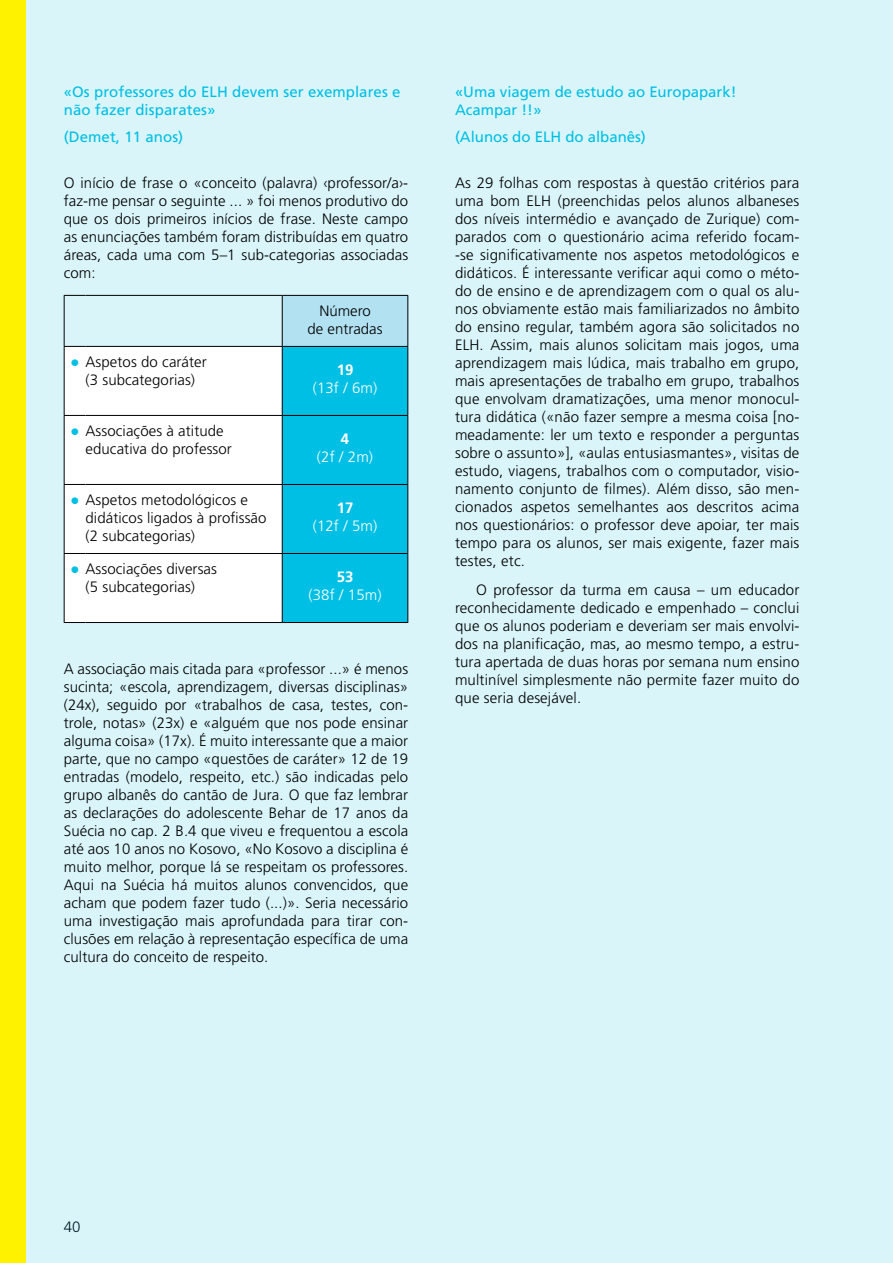
<style>
.page{position:relative;width:893px;height:1263px;background:#d9f5fa}
.page>*{position:absolute;margin:0;border:0;box-sizing:border-box;transform-origin:0 0}
.t1{font:300 15px/18px "Frutiger";letter-spacing:.005em;color:#000;text-align:justify}
.t2{font:15px/18px "Frutiger";letter-spacing:.005em;color:#00bfe4}
.t3{font:300 15px "Frutiger";letter-spacing:.01em;color:#fff}
.t4{font:700 15px "Frutiger";color:#fff}
.s1{font-weight:900;font-size:18px;color:#00bfe4}
</style>
<div class="page">
<div style="left:282px;top:295px;width:126px;height:51px;background:#b2e2f2"></div>
<svg style="left:64px;top:295px;width:22px;height:1px"></svg>
<hr style="left:64px;top:296px;width:1px;height:50px;background:#000">
<hr style="left:86px;top:295px;width:196px;height:1px;background:#000">
<hr style="left:282px;top:295px;width:126px;height:1px;background:#000">
<hr style="left:282px;top:296px;width:1px;height:50px;background:#000">
<hr style="left:407px;top:296px;width:1px;height:50px;background:#000">
<svg style="left:64px;top:346px;width:344px;height:277px;background:#9ee2f0"></svg>
<hr style="left:86px;top:622px;width:196px;height:1px;background:#000">
<hr style="left:282px;top:622px;width:126px;height:1px;background:#000">
<div style="left:0;top:0;width:26px;height:1263px;background:#fff200"></div>
<p class="t2" style="left:64px;top:82px;width:338px">«Os professores do ELH devem ser exemplares e não fazer disparates»</p>
<p class="t2" style="left:64px;top:127px;width:121px">(Demet, 11 anos)</p>
<p class="t1" style="left:64px;top:174px;width:346px">O início de frase o «conceito (palavra) ‹professor/a›- faz-me pensar o seguinte ... » foi menos produtivo do que os dois primeiros inícios de frase. Neste campo as enunciações também foram distribuídas em quatro áreas, cada uma com 5–1 sub-categorias associadas com:</p>
<p class="t1" style="left:308px;top:301px;width:77px;text-align:center">Número<br>de entradas</p>
<p class="t1" style="left:71px;top:352px;width:138px;text-align:center"><span class="s1">•</span> Aspetos do caráter (3 subcategorias)</p>
<p class="t4" style="left:337px;top:361px;width:18px">19</p>
<p class="t3" style="left:313px;top:379px;width:66px">(13f / 6m)</p>
<p class="t1" style="left:86px;top:421px;width:148px;text-indent:-15px"><span class="s1">•</span> Associações à atitude educativa do professor</p>
<p class="t4" style="left:341px;top:430px;width:10px">4</p>
<p class="t3" style="left:317px;top:448px;width:58px">(2f / 2m)</p>
<p class="t1" style="left:86px;top:490px;width:182px;text-align:left;text-indent:-15px"><span class="s1">•</span> Aspetos metodológicos e didáticos ligados à profissão (2 subcategorias)</p>
<p class="t4" style="left:337px;top:499px;width:18px">17</p>
<p class="t3" style="left:313px;top:517px;width:66px">(12f / 5m)</p>
<p class="t1" style="left:71px;top:559px;width:148px;text-align:center"><span class="s1">•</span> Associações diversas (5 subcategorias)</p>
<p class="t4" style="left:337px;top:568px;width:18px">53</p>
<p class="t3" style="left:308px;top:586px;width:75px">(38f / 15m)</p>
<p class="t1" style="left:64px;top:660px;width:346px">A associação mais citada para «professor ...» é menos sucinta; «escola, aprendizagem, diversas disciplinas» (24x), seguido por «trabalhos de casa, testes, con&shy;trole, notas» (23x) e «alguém que nos pode ensinar alguma coisa» (17x). É muito interessante que a maior parte, que no campo «questões de caráter» 12 de 19 entradas (modelo, respeito, etc.) são indicadas pelo grupo albanês do cantão de Jura. O que faz lembrar as declarações do adolescente Behar de 17 anos da Suécia no cap. 2 B.4 que viveu e frequentou a escola até aos 10 anos no Kosovo, «No Kosovo a disciplina é muito melhor, porque lá se respeitam os professores.<br>Aqui na Suécia há muitos alunos convencidos, que acham que podem fazer tudo (...)». Seria necessário uma investigação mais aprofundada para tirar con&shy;clusões em relação à representação específica de uma cultura do conceito de respeito.</p>
<p class="t2" style="left:455px;top:82px;width:283px">«Uma viagem de estudo ao Europapark!<br>Acampar !!»</p>
<p class="t2" style="left:455px;top:127px;width:192px">(Alunos do ELH do albanês)</p>
<p class="t1" style="left:455px;top:174px;width:346px">As 29 folhas com respostas à questão critérios para uma bom ELH (preenchidas pelos alunos albaneses dos níveis intermédio e avançado de Zurique) com&shy;parados com o questionário acima referido focam--se significativamente nos aspetos metodológicos e didáticos. É interessante verificar aqui como o méto&shy;do de ensino e de aprendizagem com o qual os alu&shy;nos obviamente estão mais familiarizados no âmbito do ensino regular, também agora são solicitados no ELH. Assim, mais alunos solicitam mais jogos, uma aprendizagem mais lúdica, mais trabalho em grupo, mais apresentações de trabalho em grupo, trabalhos que envolvam dramatizações, uma menor monocul&shy;tura didática («não fazer sempre a mesma coisa [no&shy;meadamente: ler um texto e responder a perguntas sobre o assunto»], «aulas entusiasmantes», visitas de estudo, viagens, trabalhos com o computador, visio&shy;namento conjunto de filmes). Além disso, são men&shy;cionados aspetos semelhantes aos descritos acima nos questionários: o professor deve apoiar, ter mais tempo para os alunos, ser mais exigente, fazer mais testes, etc.</p>
<p class="t1" style="left:455px;top:581px;width:346px;text-indent:21px">O professor da turma em causa – um educador reconhecidamente dedicado e empenhado – conclui que os alunos poderiam e deveriam ser mais envolvi&shy;dos na planificação, mas, ao mesmo tempo, a estru&shy;tura apertada de duas horas por semana num ensino multinível simplesmente não permite fazer muito do que seria desejável.</p>
<p class="t1" style="left:64px;top:1218px;width:18px">40</p>
</div>
